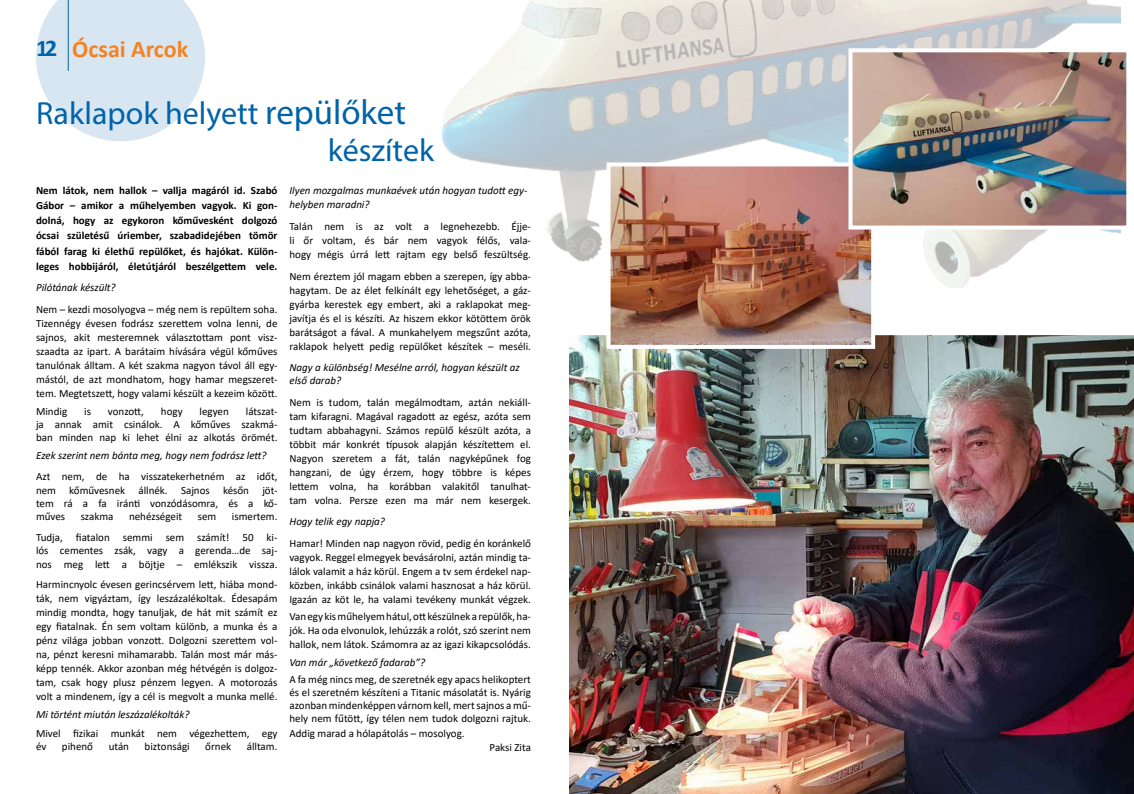
<style>
.page{position:relative;width:1134px;height:794px;background:#fff}
.page>*{position:absolute;margin:0;border:0;box-sizing:border-box;transform-origin:0 0}
.t1{font:32px/37px "Myriad Pro";color:#0063a9}
.t2{font:700 24px "Calibri";color:#f58220}
.t3{font:11px/14px "Calibri";color:#000;text-align:justify}
.t4{font:700 11px/15px "Calibri";color:#000;text-align:justify}
.t5{font:italic 11px/13.2px "Calibri";color:#000}
.s1{color:#0063a9}
.s2{font-size:35px}
</style>
<div class="page">
<svg style="left:36px;top:0;width:169px;height:141px"></svg>
<img style="left:441px;top:0;width:680px;height:287px">
<img style="left:569px;top:335px;width:565px;height:459px">
<img style="left:612px;top:167px;width:258px;height:177px">
<div style="left:607px;top:162px;width:268px;height:187px;border:4px solid #fff"></div>
<img style="left:853px;top:53px;width:272px;height:171px">
<div style="left:848px;top:48px;width:282px;height:181px;border:4px solid #fff"></div>
<h2 class="t2" style="left:36px;top:32px;width:154px"><span class="s1">12</span> Ócsai Arcok</h2>
<h1 class="t1" style="left:328px;top:94px;width:108px;text-indent:-292px">Raklapok helyett <span class="s2">repülőket </span>készítek</h1>
<p class="t4" style="left:36px;top:183px;width:243px">Nem látok, nem hallok – vallja magáról id. Szabó Gábor – amikor a műhelyemben vagyok. Ki gon&shy;dolná, hogy az egykoron kőművesként dolgozó ócsai születésű úriember, szabadidejében tömör fából farag ki élethű repülőket, és hajókat. Külön&shy;leges hobbijáról, életútjáról beszélgettem vele.</p>
<p class="t5" style="left:36px;top:280px;width:81px">Pilótának készült?</p>
<p class="t3" style="left:36px;top:302px;width:243px">Nem – kezdi mosolyogva – még nem is repültem soha.<br>Tizennégy évesen fodrász szerettem volna lenni, de sajnos, akit mesteremnek választottam pont vis - szaadta az ipart. A barátaim hívására végül kőműves tanulónak álltam. A két szakma nagyon távol áll egy&shy;mástól, de azt mondhatom, hogy hamar megszeret&shy;tem. Megtetszett, hogy valami készült a kezeim között.</p>
<p class="t3" style="left:36px;top:404px;width:33px">Mindig</p>
<p class="t3" style="left:84px;top:404px;width:8px">is</p>
<p class="t3" style="left:108px;top:404px;width:38px">vonzott,</p>
<p class="t3" style="left:161px;top:404px;width:23px">hogy</p>
<p class="t3" style="left:200px;top:404px;width:31px">legyen</p>
<p class="t5" style="left:289px;top:184px;width:240px">Ilyen mozgalmas munkaévek után hogyan tudott egy&shy;helyben maradni?</p>
<p class="t3" style="left:289px;top:219px;width:243px">Talán nem is az volt a legnehezebb. Éjje&shy;li őr voltam, és bár nem vagyok félős, vala&shy;hogy mégis úrrá lett rajtam egy belső feszültség.</p>
<p class="t3" style="left:289px;top:269px;width:243px">Nem éreztem jól magam ebben a szerepen, így abba&shy;hagytam. De az élet felkínált egy lehetőséget, a gáz&shy;gyárba kerestek egy embert, aki a raklapokat meg&shy;javítja és el is készíti. Az hiszem ekkor kötöttem örök barátságot a fával. A munkahelyem megszűnt azóta, raklapok helyett pedig repülőket készítek – meséli.</p>
<p class="t5" style="left:289px;top:360px;width:232px">Nagy a különbség! Mesélne arról, hogyan készült az első darab?</p>
<p class="t3" style="left:289px;top:395px;width:243px">Nem is tudom, talán megálmodtam, aztán nekiáll&shy;tam kifaragni. Magával ragadott az egész, azóta sem tudtam abbahagyni. Számos repülő készült azóta, a többit már konkrét típusok alapján készítettem el.<br>Nagyon szeretem a fát, talán nagyképűnek fog hangzani, de úgy érzem, hogy többre is képes lettem volna, ha korábban valakitől tanulhat&shy;tam volna. Persze ezen ma már nem kesergek.</p>
<p class="t5" style="left:289px;top:515px;width:97px">Hogy telik egy napja?</p>
<p class="t3" style="left:289px;top:536px;width:243px">Hamar! Minden nap nagyon rövid, pedig én koránkelő vagyok. Reggel elmegyek bevásárolni, aztán mindig ta&shy;lálok valamit a ház körül. Engem a tv sem érdekel nap&shy;közben, inkább csinálok valami hasznosat a ház körül.<br>Igazán az köt le, ha valami tevékeny munkát végzek.</p>
<p class="t3" style="left:289px;top:608px;width:243px">Van egy kis műhelyem hátul, ott készülnek a repülők, ha&shy;jók. Ha oda elvonulok, lehúzzák a rolót, szó szerint nem hallok, nem látok. Számomra az az igazi kikapcsolódás.</p>
<p class="t5" style="left:289px;top:655px;width:137px">Van már „következő fadarab”?</p>
<p class="t3" style="left:289px;top:672px;width:243px;line-height:13.2px">A fa még nincs meg, de szeretnék egy apacs helikoptert és el szeretném készíteni a Titanic másolatát is. Nyárig azonban mindenképpen várnom kell, mert sajnos a mű&shy;hely nem fűtött, így télen nem tudok dolgozni rajtuk.</p>
<p class="t3" style="left:289px;top:726px;width:177px">Addig marad a hólapátolás – mosolyog.</p>
<p class="t3" style="left:490px;top:740px;width:43px">Paksi Zita</p>
<p class="t3" style="left:36px;top:404px;width:243px;line-height:13.2px;text-indent:210px">látszat&shy;ja annak amit csinálok. A kőműves szakmá&shy;ban minden nap ki lehet élni az alkotás örömét.</p>
<p class="t5" style="left:36px;top:448px;width:232px">Ezek szerint nem bánta meg, hogy nem fodrász lett?</p>
<p class="t3" style="left:36px;top:470px;width:243px;line-height:13.2px">Azt nem, de ha visszatekerhetném az időt, nem kőművesnek állnék. Sajnos későn jöt&shy;tem rá a fa iránti vonzódásomra, és a kő&shy;műves</p>
<p class="t3" style="left:81px;top:509px;width:34px">szakma</p>
<p class="t3" style="left:129px;top:509px;width:55px">nehézségeit</p>
<p class="t3" style="left:198px;top:509px;width:20px">sem</p>
<p class="t3" style="left:36px;top:505px;width:243px;line-height:21.2px;text-align:right">ismertem.<br>Tudja, fiatalon semmi sem számít! 50 ki-</p>
<p class="t3" style="left:36px;top:544px;width:243px;line-height:13.2px">lós cementes zsák, vagy a gerenda…de saj&shy;nos meg lett a böjtje – emlékszik vissza.</p>
<p class="t3" style="left:36px;top:576px;width:243px">Harmincnyolc évesen gerincsérvem lett, hiába mond&shy;ták, nem vigyáztam, így leszázalékoltak. Édesapám mindig mondta, hogy tanuljak, de hát mit számít ez egy fiatalnak. Én sem voltam különb, a munka és a pénz világa jobban vonzott. Dolgozni szerettem vol&shy;na, pénzt keresni mihamarabb. Talán most már más&shy;képp tennék. Akkor azonban még hétvégén is dolgoz&shy;tam, csak hogy plusz pénzem legyen. A motorozás volt a mindenem, így a cél is megvolt a munka mellé.</p>
<p class="t5" style="left:36px;top:707px;width:155px">Mi történt miután leszázalékolták?</p>
<p class="t3" style="left:36px;top:726px;width:243px;line-height:13.2px">Mivel fizikai munkát nem végezhettem, egy év</p>
<p class="t3" style="left:62px;top:739px;width:33px">pihenő</p>
<p class="t3" style="left:109px;top:739px;width:22px">után</p>
<p class="t3" style="left:145px;top:739px;width:47px">biztonsági</p>
<p class="t3" style="left:205px;top:739px;width:27px">őrnek</p>
<p class="t3" style="left:247px;top:739px;width:32px">álltam.</p>
</div>
